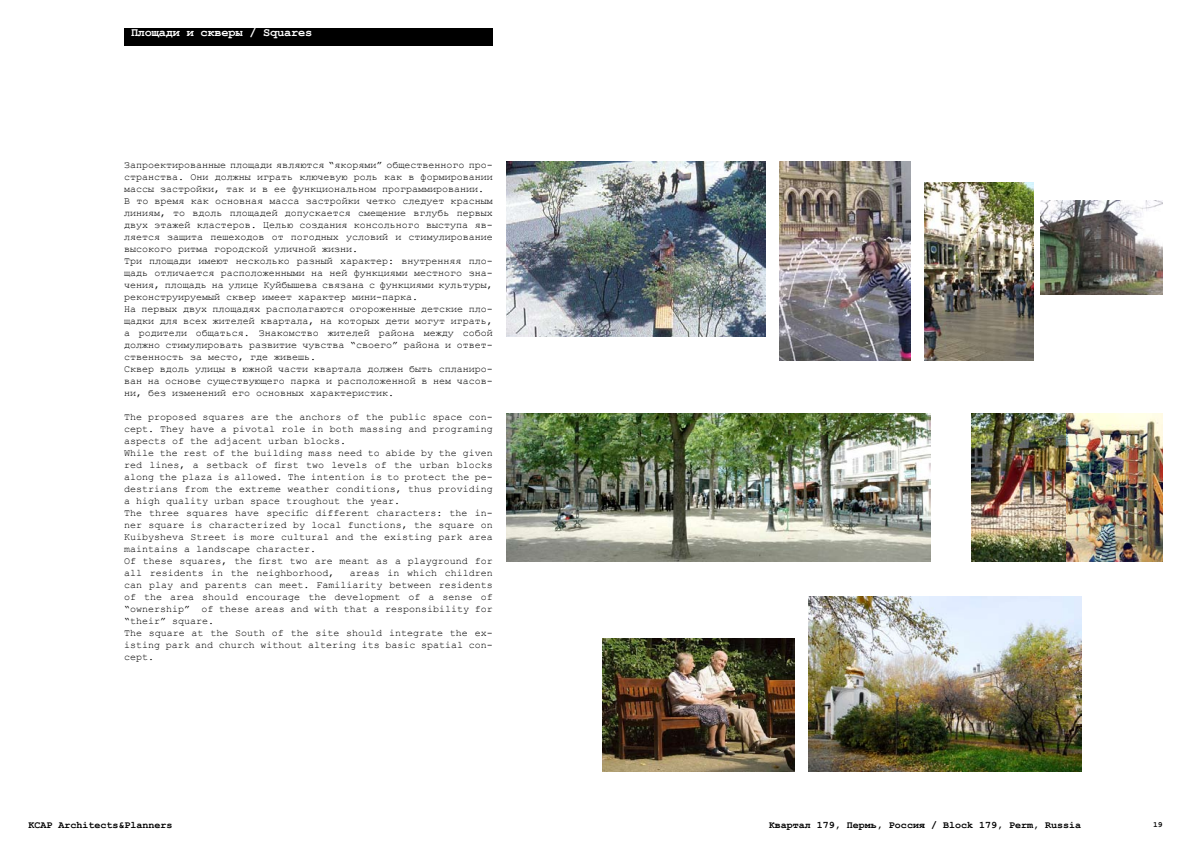
<style>
.page{position:relative;width:1191px;height:842px;background:#fff}
.page>*{position:absolute;margin:0;border:0;box-sizing:border-box;transform-origin:0 0}
.t1{font:700 12px "Courier New";letter-spacing:-.02em;color:#fff}
.t2{font:10px/12px "Courier New";color:#000}
.t3{font:700 10px "Courier New";color:#000}
.t4{font:700 8px "Courier New";color:#000}
</style>
<div class="page">
<img style="left:507px;top:414px;width:423px;height:147px">
<img style="left:971px;top:414px;width:191px;height:147px">
<img style="left:780px;top:162px;width:130px;height:199px">
<div style="left:124px;top:28px;width:369px;height:17px;background:#000"></div>
<img style="left:808px;top:597px;width:273px;height:175px">
<img style="left:924px;top:182px;width:109px;height:179px">
<img style="left:1040px;top:200px;width:122px;height:95px">
<img style="left:602px;top:639px;width:192px;height:132px">
<img style="left:507px;top:162px;width:258px;height:175px">
<p class="t1" style="left:131px;top:25px;width:183px">Площади и скверы / Squares</p>
<p class="t2" style="left:124px;top:158px;width:370px">Запроектированные площади являются “якорями” общественного про&shy;странства. Они должны играть ключевую роль как в формировании массы застройки, так и в ее функциональном программировании.<br>В то время как основная масса застройки четко следует красным линиям, то вдоль площадей допускается смещение вглубь первых двух этажей кластеров. Целью создания консольного выступа яв&shy;ляется защита пешеходов от погодных условий и стимулирование высокого ритма городской уличной жизни.<br>Три площади имеют несколько разный характер: внутренняя пло&shy;щадь отличается расположенными на ней функциями местного зна&shy;чения, площадь на улице Куйбышева связана с функциями культуры, реконструируемый сквер имеет характер мини-парка.<br>На первых двух площадях располагаются огороженные детские пло&shy;щадки для всех жителей квартала, на которых дети могут играть, а родители общаться. Знакомство жителей района между собой должно стимулировать развитие чувства “своего” района и ответ&shy;ственность за место, где живешь.<br>Сквер вдоль улицы в южной части квартала должен быть спланиро&shy;ван на основе существующего парка и расположенной в нем часов&shy;ни, без изменений его основных характеристик.</p>
<p class="t2" style="left:124px;top:410px;width:370px">The proposed squares are the anchors of the public space con&shy;cept. They have a pivotal role in both massing and programing aspects of the adjacent urban blocks.<br>While the rest of the building mass need to abide by the given red lines, a setback of first two levels of the urban blocks along the plaza is allowed. The intention is to protect the pe&shy;destrians from the extreme weather conditions, thus providing a high quality urban space troughout the year.<br>The three squares have specific different characters: the in&shy;ner square is characterized by local functions, the square on Kuibysheva Street is more cultural and the existing park area maintains a landscape character.<br>Of these squares, the first two are meant as a playground for all residents in the neighborhood,</p>
<p class="t2" style="left:124px;top:566px;width:370px;text-indent:226px">areas in which children can play and parents can meet. Familiarity between residents of the area should encourage the development of a sense of “ownership” of these areas and with that a responsibility for “their” square.<br>The square at the South of the site should integrate the ex&shy;isting park and church without altering its basic spatial con&shy;cept.</p>
<p class="t3" style="left:28px;top:819px;width:146px">KCAP Architects&amp;Planners</p>
<p class="t3" style="left:769px;top:819px;width:314px">Квартал 179, Пермь, Россия / Block 179, Perm, Russia</p>
<p class="t4" style="left:1153px;top:820px;width:11px">19</p>
</div>
